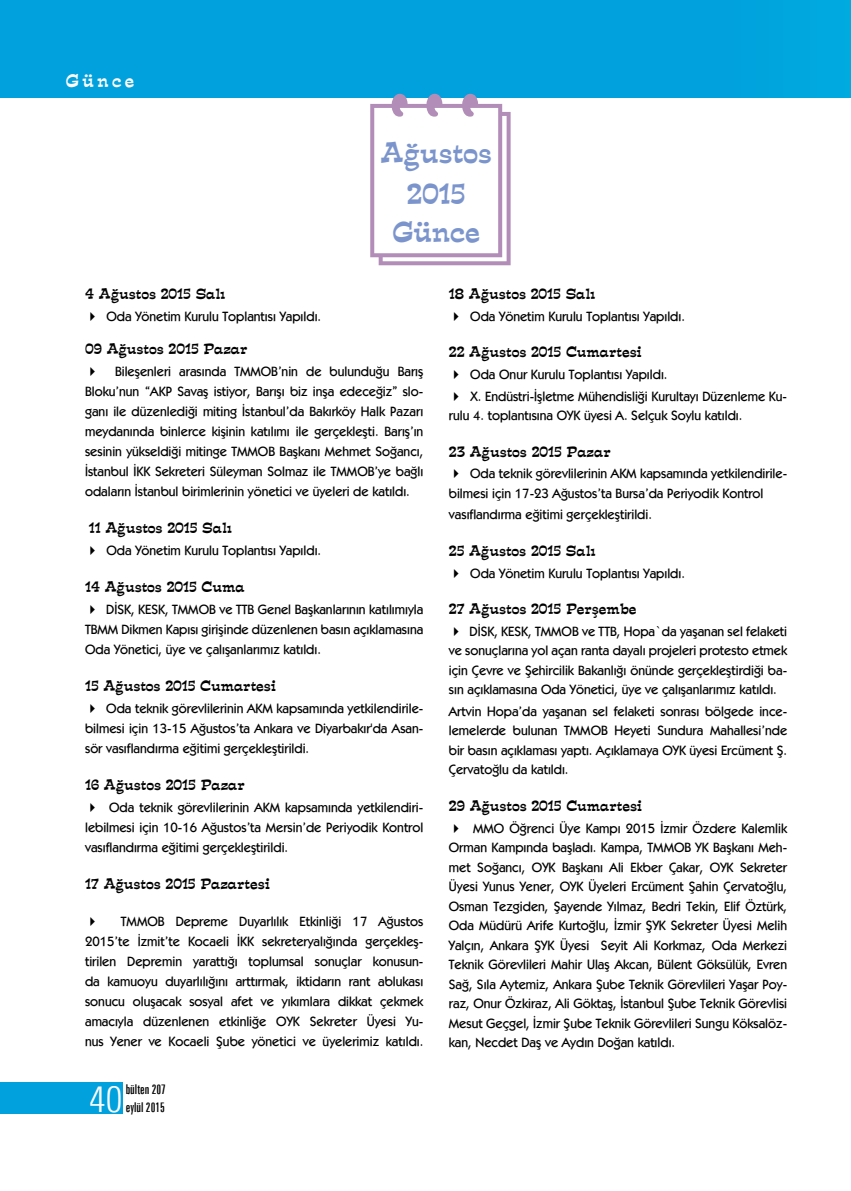
<style>
.page{position:relative;width:851px;height:1191px;background:#fff}
.page>*{position:absolute;margin:0;border:0;box-sizing:border-box;transform-origin:0 0}
.t1{font:300 condensed 36.15px "Zurich BT";color:#fff}
.t2{font:26.25px/41.1px "TR Expo";color:#7b95cc;text-align:center}
.t3{font:16.5px "TR Expo";letter-spacing:.2em;color:#fff}
.t4{font:500 13.5px/19.5px "Kabel IT Cby BT";color:#000;text-align:justify}
.t5{font:13.5px "TR Expo";color:#000}
.t6{font:extra-condensed 13.5px/18px "Zurich BT";color:#000}
</style>
<div class="page">
<div style="left:0;top:1082px;width:123px;height:32px;background:#00a1dd"></div>
<div style="left:0;top:0;width:850px;height:97px;background:#00a1dc"></div>
<svg style="left:370px;top:97px;width:140px;height:1px"></svg>
<p class="t3" style="left:66px;top:68px;width:70px">Günce</p>
<h2 class="t2" style="left:380px;top:132px;width:113px">Ağustos<br>2015</h2>
<h2 class="t2" style="left:392px;top:211px;width:89px">Günce</h2>
<p class="t5" style="left:85px;top:284px;width:141px">4 Ağustos 2015 Salı</p>
<p class="t4" style="left:85px;top:307px;width:237px">✔ Oda Yönetim Kurulu Toplantısı Yapıldı.</p>
<p class="t5" style="left:85px;top:339px;width:164px">09 Ağustos 2015 Pazar</p>
<p class="t4" style="left:85px;top:361px;width:340px;line-height:20px">✔ Bileşenleri arasında TMMOB’nin de bulunduğu Barış Bloku’nun “AKP Savaş istiyor, Barışı biz inşa edeceğiz” slo&shy;ganı ile düzenlediği miting İstanbul’da Bakırköy Halk Pazarı meydanında binlerce kişinin katılımı ile gerçekleşti. Barış’ın sesinin yükseldiği mitinge TMMOB Başkanı Mehmet Soğancı, İstanbul İKK Sekreteri Süleyman Solmaz ile TMMOB’ye bağlı odaların İstanbul birimlerinin yönetici ve üyeleri de katıldı.</p>
<p class="t5" style="left:89px;top:517px;width:144px">11 Ağustos 2015 Salı</p>
<p class="t4" style="left:85px;top:540px;width:237px">✔ Oda Yönetim Kurulu Toplantısı Yapıldı.</p>
<p class="t5" style="left:85px;top:576px;width:161px">14 Ağustos 2015 Cuma</p>
<p class="t4" style="left:85px;top:599px;width:340px;line-height:20px">✔ DİSK, KESK, TMMOB ve TTB Genel Başkanlarının katılımıyla TBMM Dikmen Kapısı girişinde düzenlenen basın açıklamasına Oda Yönetici, üye ve çalışanlarımız katıldı.</p>
<p class="t5" style="left:85px;top:675px;width:192px">15 Ağustos 2015 Cumartesi</p>
<p class="t4" style="left:85px;top:698px;width:340px;line-height:20px">✔ Oda teknik görevlilerinin AKM kapsamında yetkilendirile&shy;bilmesi için 13-15 Ağustos’ta Ankara ve Diyarbakır'da Asan&shy;sör vasıflandırma eğitimi gerçekleştirildi.</p>
<p class="t5" style="left:85px;top:774px;width:161px">16 Ağustos 2015 Pazar</p>
<p class="t4" style="left:85px;top:797px;width:340px;line-height:20px">✔ Oda teknik görevlilerinin AKM kapsamında yetkilendiri&shy;lebilmesi için 10-16 Ağustos’ta Mersin’de Periyodik Kontrol vasıflandırma eğitimi gerçekleştirildi.</p>
<p class="t5" style="left:85px;top:873px;width:186px">17 Ağustos 2015 Pazartesi</p>
<p class="t4" style="left:85px;top:911px;width:340px;line-height:20px">✔ TMMOB Depreme Duyarlılık Etkinliği 17 Ağustos 2015’te İzmit’te Kocaeli İKK sekreteryalığında gerçekleş&shy;tirilen Depremin yarattığı toplumsal sonuçlar konusun&shy;da kamuoyu duyarlılığını arttırmak, iktidarın rant ablukası sonucu oluşacak sosyal afet ve yıkımlara dikkat çekmek amacıyla düzenlenen etkinliğe OYK Sekreter Üyesi Yu&shy;nus Yener ve Kocaeli Şube yönetici ve üyelerimiz katıldı.</p>
<h1 class="t1" style="left:89px;top:1076px;width:35px">40</h1>
<p class="t6" style="left:126px;top:1080px;width:42px">bülten 207 eylül 2015</p>
<p class="t5" style="left:449px;top:284px;width:148px">18 Ağustos 2015 Salı</p>
<p class="t4" style="left:449px;top:306px;width:237px">✔ Oda Yönetim Kurulu Toplantısı Yapıldı.</p>
<p class="t5" style="left:449px;top:342px;width:194px">22 Ağustos 2015 Cumartesi</p>
<p class="t4" style="left:449px;top:364px;width:220px">✔ Oda Onur Kurulu Toplantısı Yapıldı.</p>
<p class="t4" style="left:449px;top:386px;width:340px">✔ X. Endüstri-İşletme Mühendisliği Kurultayı Düzenleme Ku&shy;rulu 4. toplantısına OYK üyesi A. Selçuk Soylu katıldı.</p>
<p class="t5" style="left:449px;top:441px;width:163px">23 Ağustos 2015 Pazar</p>
<p class="t4" style="left:449px;top:463px;width:340px">✔ Oda teknik görevlilerinin AKM kapsamında yetkilendirile&shy;bilmesi için 17-23 Ağustos’ta Bursa’da Periyodik Kontrol</p>
<p class="t4" style="left:449px;top:505px;width:204px">vasıflandırma eğitimi gerçekleştirildi.</p>
<p class="t5" style="left:449px;top:541px;width:148px">25 Ağustos 2015 Salı</p>
<p class="t4" style="left:449px;top:563px;width:237px">✔ Oda Yönetim Kurulu Toplantısı Yapıldı.</p>
<p class="t5" style="left:449px;top:599px;width:189px">27 Ağustos 2015 Perşembe</p>
<p class="t4" style="left:449px;top:621px;width:340px">✔ DİSK, KESK, TMMOB ve TTB, Hopa`da yaşanan sel felaketi ve sonuçlarına yol açan ranta dayalı projeleri protesto etmek için Çevre ve Şehircilik Bakanlığı önünde gerçekleştirdiği ba&shy;sın açıklamasına Oda Yönetici, üye ve çalışanlarımız katıldı.</p>
<p class="t4" style="left:449px;top:701px;width:340px">Artvin Hopa’da yaşanan sel felaketi sonrası bölgede ince&shy;lemelerde bulunan TMMOB Heyeti Sundura Mahallesi’nde bir basın açıklaması yaptı. Açıklamaya OYK üyesi Ercüment Ş.<br>Çervatoğlu da katıldı.</p>
<p class="t5" style="left:449px;top:795px;width:195px">29 Ağustos 2015 Cumartesi</p>
<p class="t4" style="left:449px;top:818px;width:340px">✔ MMO Öğrenci Üye Kampı 2015 İzmir Özdere Kalemlik Orman Kampında başladı. Kampa, TMMOB YK Başkanı Meh&shy;met Soğancı, OYK Başkanı Ali Ekber Çakar, OYK Sekreter Üyesi Yunus Yener, OYK Üyeleri Ercüment Şahin Çervatoğlu, Osman Tezgiden, Şayende Yılmaz, Bedri Tekin, Elif Öztürk, Oda Müdürü Arife Kurtoğlu, İzmir ŞYK Sekreter Üyesi Melih Yalçın, Ankara ŞYK Üyesi Seyit Ali Korkmaz, Oda Merkezi Teknik Görevlileri Mahir Ulaş Akcan, Bülent Göksülük, Evren Sağ, Sıla Aytemiz, Ankara Şube Teknik Görevlileri Yaşar Poy&shy;raz, Onur Özkiraz, Ali Göktaş, İstanbul Şube Teknik Görevlisi Mesut Geçgel, İzmir Şube Teknik Görevlileri Sungu Köksalöz&shy;kan, Necdet Daş ve Aydın Doğan katıldı.</p>
</div>
